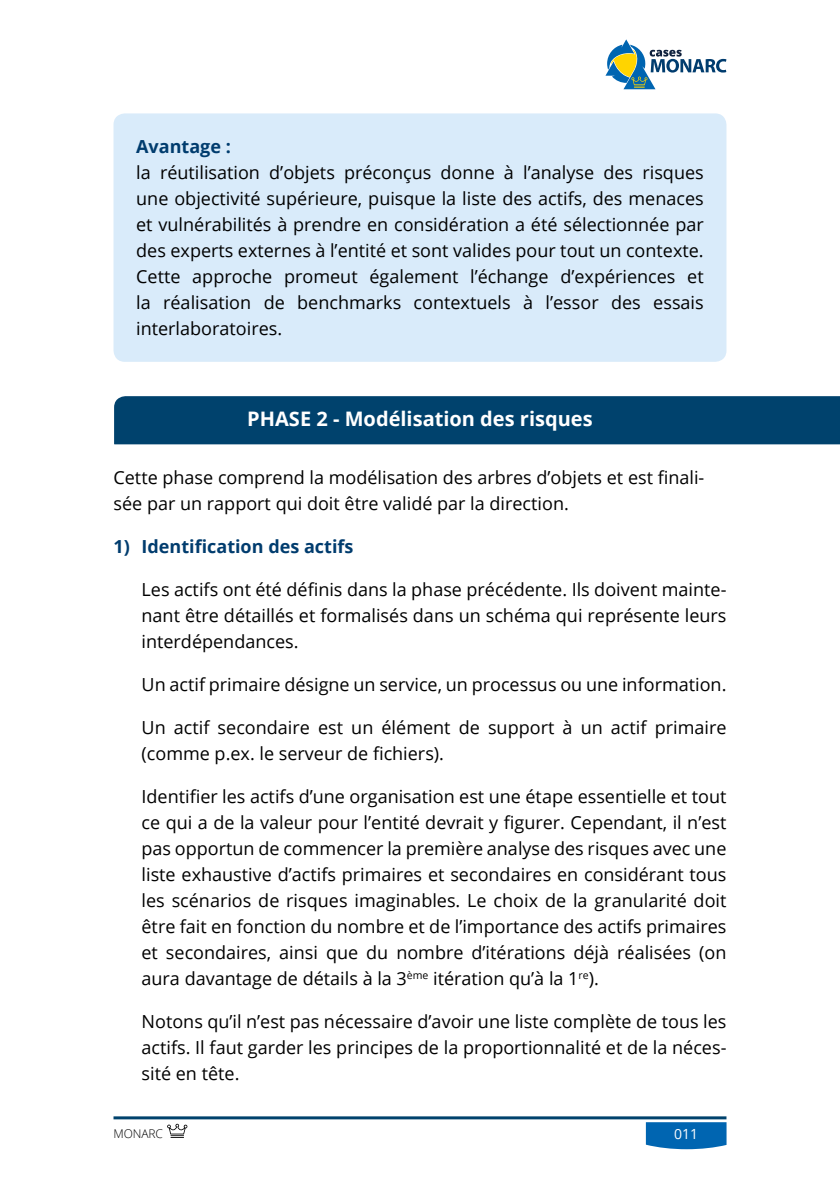
<style>
.page{position:relative;width:840px;height:1191px;background:#fff}
.page>*{position:absolute;margin:0;border:0;box-sizing:border-box;transform-origin:0 0}
.t1{font:700 20px "Open Sans";color:#fff}
.t2{font:18px/26px "Open Sans";color:#000;text-align:justify}
.t3{font:700 18px "Open Sans";color:#003c6e}
.t4{font:14px "Open Sans";color:#fff}
.t5{font:300 12px "Open Sans";letter-spacing:-.01em;color:#000}
</style>
<div class="page">
<hr style="left:113px;top:1116px;width:613px;height:3px;background:#00426d">
<svg style="left:645px;top:1122px;width:81px;height:27px;background:#106eb5"></svg>
<svg style="left:605px;top:39px;width:121px;height:50px"></svg>
<svg style="left:167px;top:1123px;width:20px;height:15px"></svg>
<div style="left:114px;top:396px;width:725px;height:49px;background:#00426d"></div>
<div style="left:113px;top:113px;width:613px;height:249px;background:#d9ebfa;border-radius:11px"></div>
<p class="t3" style="left:136px;top:134px;width:96px">Avantage :</p>
<p class="t2" style="left:136px;top:159px;width:568px">la réutilisation d’objets préconçus donne à l’analyse des risques une objectivité supérieure, puisque la liste des actifs, des menaces et vulnérabilités à prendre en considération a été sélectionnée par des experts externes à l’entité et sont valides pour tout un contexte.<br>Cette approche promeut également l’échange d’expériences et la réalisation de benchmarks contextuels à l’essor des essais interlaboratoires.</p>
<p class="t1" style="left:247px;top:404px;width:347px">PHASE 2 - Modélisation des risques</p>
<p class="t2" style="left:113px;top:463px;width:592px">Cette phase comprend la modélisation des arbres d’objets et est finali&shy;sée par un rapport qui doit être validé par la direction.</p>
<p class="t3" style="left:113px;top:533px;width:241px">1) Identification des actifs</p>
<p class="t2" style="left:141px;top:575px;width:586px">Les actifs ont été définis dans la phase précédente. Ils doivent mainte&shy;nant être détaillés et formalisés dans un schéma qui représente leurs interdépendances.</p>
<p class="t2" style="left:141px;top:670px;width:586px">Un actif primaire désigne un service, un processus ou une information.</p>
<p class="t2" style="left:141px;top:713px;width:586px">Un actif secondaire est un élément de support à un actif primaire (comme p.ex. le serveur de fichiers).</p>
<p class="t2" style="left:141px;top:782px;width:586px">Identifier les actifs d’une organisation est une étape essentielle et tout ce qui a de la valeur pour l’entité devrait y figurer. Cependant, il n’est pas opportun de commencer la première analyse des risques avec une liste exhaustive d’actifs primaires et secondaires en considérant tous les scénarios de risques imaginables. Le choix de la granularité doit être fait en fonction du nombre et de l’importance des actifs primaires et secondaires, ainsi que du nombre d’itérations déjà réalisées (on aura davantage de détails à la 3<sup>ème</sup> itération qu’à la 1<sup>re</sup>).</p>
<p class="t2" style="left:141px;top:1008px;width:586px">Notons qu’il n’est pas nécessaire d’avoir une liste complète de tous les actifs. Il faut garder les principes de la proportionnalité et de la néces&shy;sité en tête.</p>
<p class="t5" style="left:113px;top:1125px;width:51px">MONARC</p>
<p class="t4" style="left:673px;top:1124px;width:26px">011</p>
</div>
